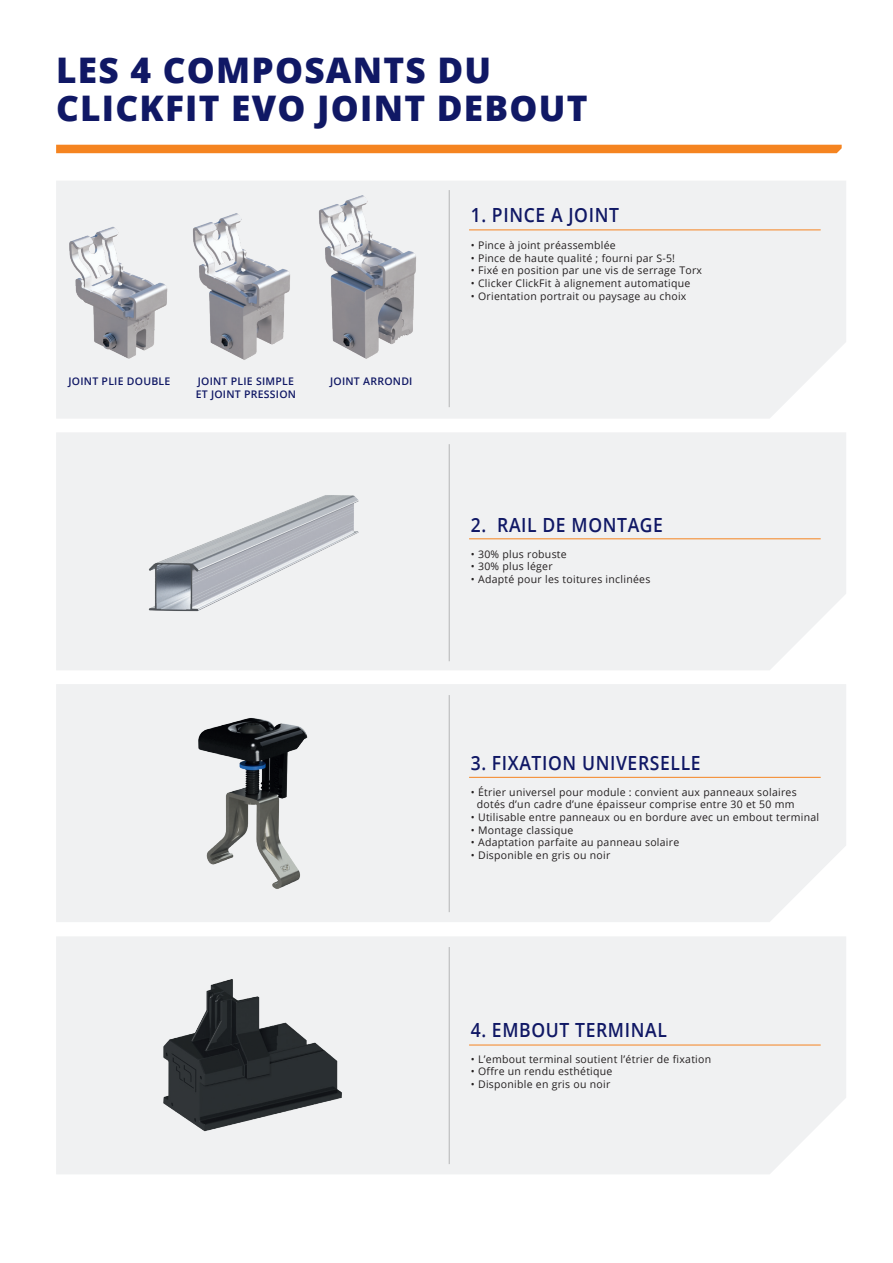
<style>
.page{position:relative;width:893px;height:1263px;background:#fff}
.page>*{position:absolute;margin:0;border:0;box-sizing:border-box;transform-origin:0 0}
.t1{font:800 35.25px/37.5px "Open Sans";letter-spacing:.035em;color:#101865}
.t2{font:600 19.5px "Open Sans";letter-spacing:.035em;color:#101865;scale:.9 1}
.t3{font:10.5px/12.6px "Open Sans";letter-spacing:.025em;color:#231f20;text-align:center}
.t4{font:600 10.5px/12.6px "Open Sans";letter-spacing:.025em;color:#101865}
</style>
<div class="page">
<div style="left:56px;top:181px;width:790px;height:237px;background:#f0f1f2"></div>
<div style="left:56px;top:937px;width:790px;height:237px;background:#f0f1f2"></div>
<div style="left:56px;top:684px;width:790px;height:238px;background:#f0f1f2"></div>
<div style="left:56px;top:145px;width:786px;height:8px;background:#f58420"></div>
<div style="left:56px;top:433px;width:790px;height:237px;background:#f0f1f2"></div>
<hr style="left:469px;top:539px;width:352px;height:1px;background:#f58420">
<hr style="left:449px;top:444px;width:1px;height:217px;background:#57585a">
<img style="left:143px;top:490px;width:220px;height:125px">
<hr style="left:449px;top:695px;width:1px;height:217px;background:#57585a">
<img style="left:195px;top:716px;width:116px;height:174px">
<hr style="left:449px;top:947px;width:1px;height:217px;background:#57585a">
<img style="left:159px;top:976px;width:188px;height:157px">
<hr style="left:449px;top:190px;width:1px;height:217px;background:#57585a">
<hr style="left:469px;top:230px;width:352px;height:1px;background:#f58420">
<hr style="left:469px;top:777px;width:352px;height:1px;background:#f58420">
<hr style="left:469px;top:1045px;width:352px;height:1px;background:#f58420">
<img style="left:56px;top:197px;width:120px;height:170px">
<img style="left:183px;top:183px;width:120px;height:184px">
<img style="left:309px;top:181px;width:120px;height:186px">
<h1 class="t1" style="left:56px;top:50px;width:533px">LES 4 COMPOSANTS DU<br>CLICKFIT EVO JOINT DEBOUT</h1>
<h2 class="t2" style="left:471px;top:202px;width:166px">1. PINCE A JOINT</h2>
<p class="t4" style="left:69px;top:375px;width:103px">JOINT PLIE DOUBLE</p>
<p class="t4" style="left:196px;top:375px;width:102px">JOINT PLIE SIMPLE<br>ET JOINT PRESSION</p>
<p class="t4" style="left:330px;top:375px;width:84px">JOINT ARRONDI</p>
<p class="t3" style="left:471px;top:239px;width:146px">• Pince à joint préassemblée</p>
<p class="t3" style="left:471px;top:251px;width:206px">• Pince de haute qualité ; fourni par S-5!</p>
<p class="t3" style="left:471px;top:264px;width:233px">• Fixé en position par une vis de serrage Torx</p>
<p class="t3" style="left:471px;top:277px;width:221px">• Clicker ClickFit à alignement automatique</p>
<p class="t3" style="left:471px;top:289px;width:217px">• Orientation portrait ou paysage au choix</p>
<h2 class="t2" style="left:471px;top:511px;width:215px">2. RAIL DE MONTAGE</h2>
<p class="t3" style="left:471px;top:547px;width:97px">• 30% plus robuste</p>
<p class="t3" style="left:471px;top:560px;width:83px">• 30% plus léger</p>
<p class="t3" style="left:471px;top:572px;width:181px">• Adapté pour les toitures inclinées</p>
<h2 class="t2" style="left:471px;top:749px;width:257px">3. FIXATION UNIVERSELLE</h2>
<p class="t3" style="left:471px;top:785px;width:327px">• Étrier universel pour module : convient aux panneaux solaires dotés d’un cadre d’une épaisseur comprise entre 30 et 50 mm</p>
<p class="t3" style="left:471px;top:811px;width:350px">• Utilisable entre panneaux ou en bordure avec un embout terminal</p>
<p class="t3" style="left:471px;top:823px;width:104px">• Montage classique</p>
<p class="t3" style="left:471px;top:836px;width:210px">• Adaptation parfaite au panneau solaire</p>
<p class="t3" style="left:471px;top:848px;width:141px">• Disponible en gris ou noir</p>
<h2 class="t2" style="left:471px;top:1016px;width:219px">4. EMBOUT TERMINAL</h2>
<p class="t3" style="left:471px;top:1052px;width:242px">• L’embout terminal soutient l’étrier de fixation</p>
<p class="t3" style="left:471px;top:1065px;width:143px">• Offre un rendu esthétique</p>
<p class="t3" style="left:471px;top:1077px;width:141px">• Disponible en gris ou noir</p>
</div>
